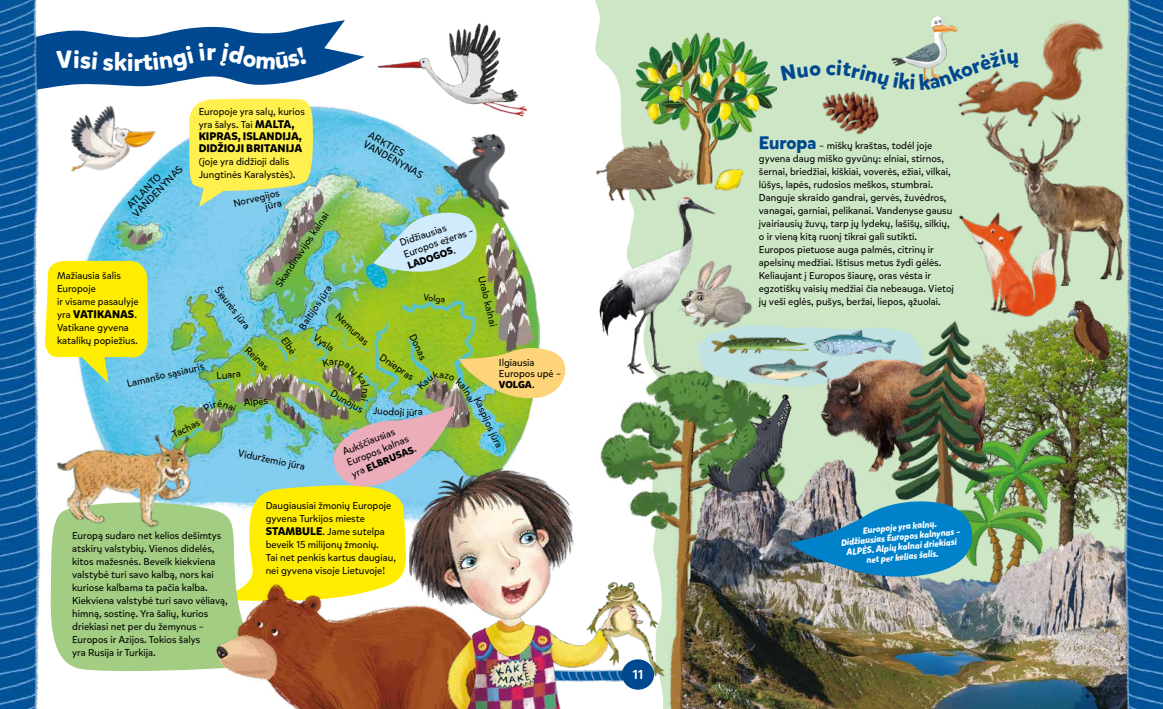
<style>
.page{position:relative;width:1163px;height:709px;background:#fff}
.page>*{position:absolute;margin:0;border:0;box-sizing:border-box;transform-origin:0 0}
.t1{font:700 24px "Mikado";color:#fff}
.t2{font:500 13px "Mikado";color:#fff}
.t3{font:700 11px/12px "Mikado";color:#000}
.t4{font:10px/13px "Mikado";color:#000}
.t5{font:italic 700 9px/10px "Mikado";color:#fff;text-align:center}
.t6{font:9px "Mikado";color:#000}
.s1{font-weight:700;font-size:11px}
.s2{font-weight:700}
.s3{font-weight:400;font-size:10px}
.s4{font-weight:700;font-size:18px;color:#004890}
</style>
<div class="page">
<div style="left:595px;top:0;width:522px;height:325px;background:#cde6c5"></div>
<img style="left:600px;top:404px;width:102px;height:305px">
<img style="left:994px;top:286px;width:123px;height:143px">
<img style="left:670px;top:429px;width:447px;height:280px">
<img style="left:0;top:0;width:41px;height:709px">
<img style="left:1117px;top:0;width:45px;height:709px">
<svg style="left:727px;top:325px;width:161px;height:57px"></svg>
<img style="left:969px;top:103px;width:175px;height:183px">
<img style="left:82px;top:113px;width:457px;height:386px">
<div style="left:50px;top:499px;width:153px;height:173px;background:#a3cd82"></div>
<img style="left:802px;top:358px;width:86px;height:127px">
<img style="left:595px;top:135px;width:33px;height:9px">
<img style="left:195px;top:573px;width:214px;height:136px">
<img style="left:926px;top:188px;width:153px;height:142px">
<img style="left:888px;top:315px;width:106px;height:208px">
<img style="left:811px;top:68px;width:84px;height:85px">
<img style="left:372px;top:23px;width:167px;height:104px">
<img style="left:932px;top:0;width:184px;height:172px">
<img style="left:51px;top:424px;width:149px;height:114px">
<img style="left:409px;top:455px;width:257px;height:254px">
<img style="left:628px;top:27px;width:148px;height:170px">
<img style="left:727px;top:259px;width:28px;height:70px">
<img style="left:1061px;top:297px;width:54px;height:73px">
<img style="left:437px;top:118px;width:102px;height:111px">
<img style="left:886px;top:9px;width:77px;height:40px">
<img style="left:790px;top:496px;width:189px;height:86px">
<img style="left:702px;top:382px;width:100px;height:121px">
<img style="left:595px;top:144px;width:132px;height:260px">
<img style="left:748px;top:358px;width:84px;height:24px">
<img style="left:808px;top:326px;width:90px;height:32px">
<img style="left:706px;top:329px;width:108px;height:40px">
<svg style="left:45px;top:259px;width:103px;height:124px;background:#ebe938"></svg>
<img style="left:372px;top:209px;width:109px;height:65px">
<svg style="left:0;top:20px;width:365px;height:187px"></svg>
<svg style="left:780px;top:63px;width:40px;height:18px"></svg>
<svg style="left:826px;top:49px;width:192px;height:41px;background:#c5d9bb"></svg>
<img style="left:203px;top:344px;width:366px;height:261px">
<h1 class="t1" style="left:127px;top:47px;width:8px">i</h1>
<h1 class="t1" style="left:206px;top:36px;width:11px">r</h1>
<p class="t4" style="left:199px;top:105px;width:108px">Europoje yra salų, kurios yra šalys. Tai <span class="s1">MALTA,</span></p>
<p class="t3" style="left:199px;top:130px;width:105px">KIPRAS, ISLANDIJA,<br>DIDŽIOJI BRITANIJA</p>
<p class="t4" style="left:199px;top:155px;width:98px">(joje yra didžioji dalis<br>Jungtinės Karalystės).</p>
<p class="t4" style="left:371px;top:130px;width:68px;line-height:10.1px;rotate:29deg">ARKTIES<br>VANDENYNAS</p>
<p class="t4" style="left:124px;top:205px;width:68px;line-height:10px;rotate:-46deg">ATLANTO<br>VANDENYNAS</p>
<p class="t4" style="left:232px;top:199px;width:48px;line-height:10px;text-align:right;rotate:-13deg">Norvegijos jūra</p>
<p class="t4" style="left:272px;top:282px;width:89px;rotate:-56deg">Skandinavijos kalnai</p>
<p class="t4" style="left:398px;top:237px;width:75px;line-height:12px;rotate:-19deg">Didžiausias<br>Europos ežeras –<br><span class="s2">LADOGOS</span>.</p>
<p class="t4" style="left:57px;top:269px;width:83px">Mažiausia šalis<br>Europoje<br>ir visame pasaulyje</p>
<p class="t3" style="left:57px;top:308px;width:81px"><span class="s3">yra</span> VATIKANAS<span class="s3">.</span></p>
<p class="t4" style="left:57px;top:321px;width:82px">Vatikane gyvena katalikų popiežius.</p>
<p class="t4" style="left:487px;top:274px;width:53px;rotate:76deg">Uralo kalnai</p>
<p class="t4" style="left:222px;top:284px;width:52px;rotate:52deg">Šiaurės jūra</p>
<p class="t4" style="left:296px;top:325px;width:53px;rotate:-56deg">Baltijos jūra</p>
<p class="t6" style="left:424px;top:292px;width:24px;rotate:6deg">Volga</p>
<p class="t4" style="left:341px;top:310px;width:43px;rotate:43deg">Nemunas</p>
<p class="t4" style="left:289px;top:334px;width:20px;rotate:57deg">Elbė</p>
<p class="t4" style="left:318px;top:331px;width:24px;rotate:35deg">Vysla</p>
<p class="t4" style="left:418px;top:332px;width:29px;rotate:65deg">Donas</p>
<p class="t4" style="left:251px;top:344px;width:30px;rotate:43deg">Reinas</p>
<p class="t4" style="left:384px;top:351px;width:40px;rotate:35deg">Dniepras</p>
<p class="t4" style="left:499px;top:357px;width:64px;line-height:11px">Ilgiausia<br>Europos upė –<br><span class="s2">VOLGA</span>.</p>
<p class="t4" style="left:482px;top:394px;width:57px;rotate:65deg">Kaspijos jūra</p>
<p class="t4" style="left:334px;top:355px;width:5px">r</p>
<p class="t4" style="left:125px;top:377px;width:81px;rotate:-13deg">Lamanšo sąsiauris</p>
<p class="t4" style="left:216px;top:369px;width:26px;rotate:-6deg">Luara</p>
<p class="t4" style="left:334px;top:387px;width:38px;rotate:29deg">Dunojus</p>
<p class="t4" style="left:243px;top:397px;width:26px;rotate:-7deg">Alpės</p>
<p class="t4" style="left:170px;top:430px;width:31px;rotate:-28deg">Tachas</p>
<p class="t4" style="left:340px;top:446px;width:71px;line-height:12px;rotate:-22deg">Aukščiausias<br>Europos kalnas yra <span class="s2">ELBRUSAS</span>.</p>
<p class="t4" style="left:239px;top:446px;width:70px;rotate:12deg">Viduržemio jūra</p>
<p class="t4" style="left:758px;top:139px;width:196px"><span class="s4">Europa</span> – miškų kraštas, todėl joje gyvena daug miško gyvūnų: elniai, stirnos, šernai, briedžiai, kiškiai, voverės, ežiai, vilkai, lūšys, lapės, rudosios meškos, stumbrai.<br>Danguje skraido gandrai, gervės, žuvėdros, vanagai, garniai, pelikanai. Vandenyse gausu įvairiausių žuvų, tarp jų lydekų, lašišų, silkių, o ir vieną kitą ruonį tikrai gali sutikti.<br>Europos pietuose auga palmės, citrinų ir apelsinų medžiai. Ištisus metus žydi gėlės.<br>Keliaujant į Europos šiaurę, oras vėsta ir egzotiškų vaisių medžiai čia nebeauga. Vietoj jų veši eglės, pušys, beržai, liepos, ąžuolai.</p>
<p class="t4" style="left:266px;top:499px;width:132px">Daugiausiai žmonių Europoje gyvena Turkijos mieste<br><span class="s1">STAMBULE</span>. Jame sutelpa beveik 15 milijonų žmonių.<br>Tai net penkis kartus daugiau, nei gyvena visoje Lietuvoje!</p>
<p class="t4" style="left:72px;top:529px;width:157px">Europą sudaro net kelios dešimtys atskirų valstybių. Vienos didelės, kitos mažesnės. Beveik kiekviena valstybė turi savo kalbą, nors kai kuriose kalbama ta pačia kalba.<br>Kiekviena valstybė turi savo vėliavą, himną, sostinę. Yra šalių, kurios driekiasi net per du žemynus –<br>Europos ir Azijos. Tokios šalys<br>yra Rusija ir Turkija.</p>
<p class="t5" style="left:839px;top:527px;width:121px;rotate:-5deg">Europoje yra kalnų.<br>Didžiausias Europos kalnynas –<br>ALPĖS. Alpių kalnai driekiasi net per kelias šalis.</p>
<h2 class="t2" style="left:632px;top:666px;width:12px">11</h2>
</div>
